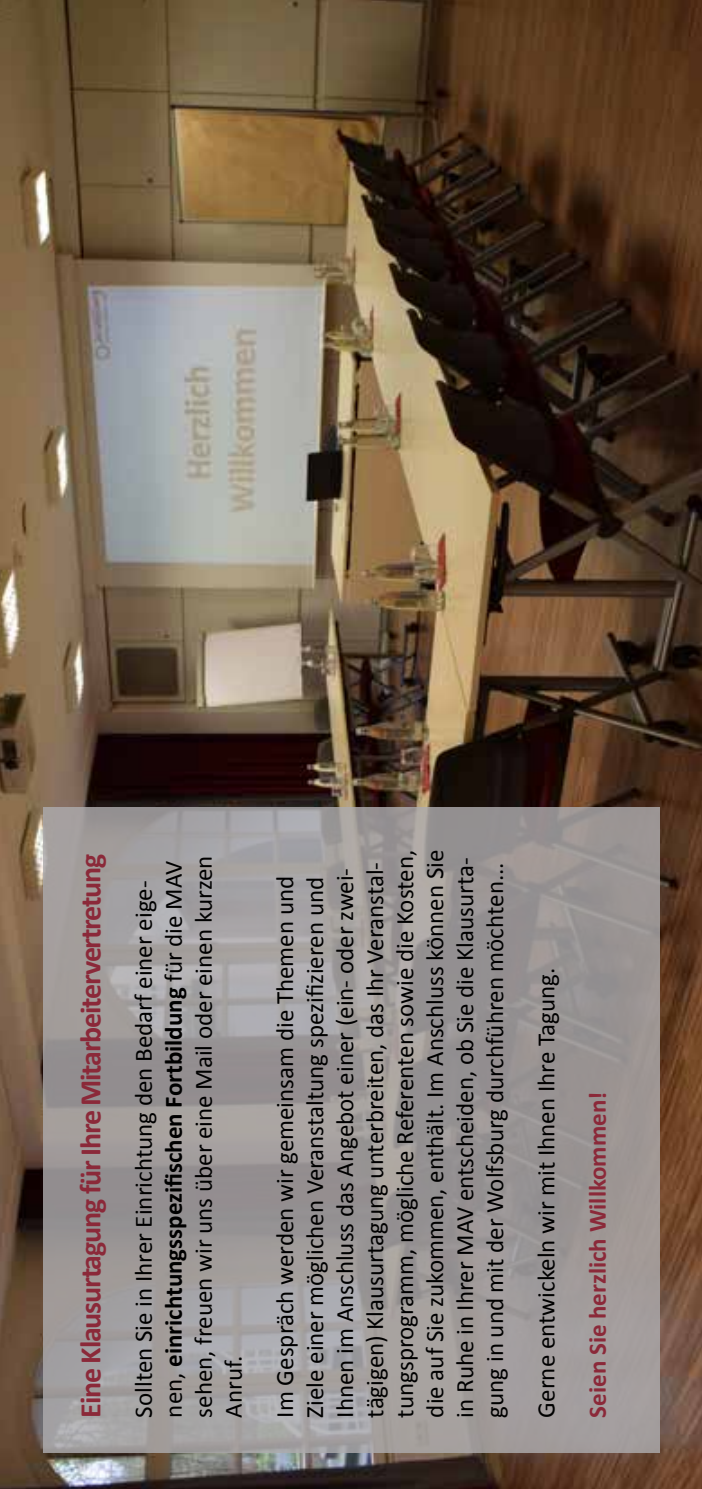
<style>
.page{position:relative;width:702px;height:1489px;background:#fff}
.page>*{position:absolute;margin:0;border:0;box-sizing:border-box;transform-origin:0 0}
.t1{font:700 30px "Calibri";letter-spacing:-.04em;color:#8b2939}
.t2{font:25px/30px "Calibri";color:#000}
.t3{font:700 25px "Calibri";color:#8b2939}
.s1{font-weight:700}
</style>
<div class="page">
<img style="left:0;top:0;width:702px;height:1488px">
<svg style="left:43px;top:807px;width:616px;height:645px;background:#9e9a9a"></svg>
<p class="t1" style="left:69px;top:1417px;width:565px;rotate:-90deg">Eine Klausurtagung für Ihre Mitarbeitervertretung</p>
<p class="t2" style="left:128px;top:1417px;width:563px;rotate:-90deg">Sollten Sie in Ihrer Einrichtung den Bedarf einer eige&shy;nen, <span class="s1">einrichtungsspezifischen Fortbildung</span> für die MAV sehen, freuen wir uns über eine Mail oder einen kurzen Anruf.</p>
<p class="t2" style="left:269px;top:1417px;width:569px;rotate:-90deg">Im Gespräch werden wir gemeinsam die Themen und Ziele einer möglichen Veranstaltung spezifizieren und Ihnen im Anschluss das Angebot einer (ein- oder zwei&shy;tägigen) Klausurtagung unterbreiten, das Ihr Veranstal&shy;tungsprogramm, mögliche Referenten sowie die Kosten, die auf Sie zukommen, enthält. Im Anschluss können Sie in Ruhe in Ihrer MAV entscheiden, ob Sie die Klausurta&shy;gung in und mit der Wolfsburg durchführen möchten...</p>
<p class="t2" style="left:530px;top:1417px;width:451px;rotate:-90deg">Gerne entwickeln wir mit Ihnen Ihre Tagung.</p>
<p class="t3" style="left:579px;top:1417px;width:327px;rotate:-90deg">Seien Sie herzlich Willkommen!</p>
</div>
